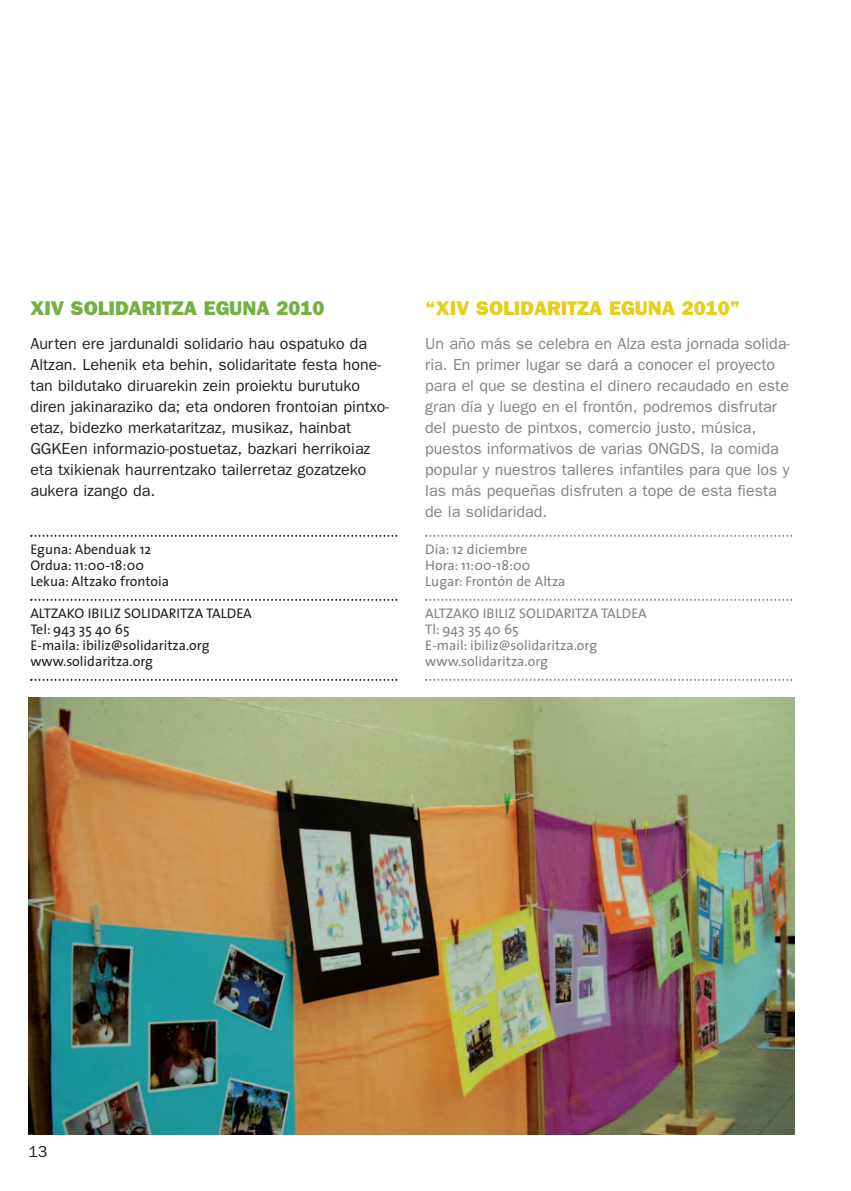
<style>
.page{position:relative;width:851px;height:1191px;background:#fff}
.page>*{position:absolute;margin:0;border:0;box-sizing:border-box;transform-origin:0 0}
.t1{font:800 20px "Franklin Gothic";color:#e4cf1c}
.t2{font:800 20px "Franklin Gothic";color:#75b042}
.t3{font:16px/21px "Franklin Gothic";color:#808285}
.t4{font:16px/21px "Franklin Gothic";color:#231f20}
.t5{font:14px/16px "The Sans";color:#231f20}
.t6{font:14px/16px "The Sans";color:#808285}
</style>
<div class="page">
<img style="left:28px;top:697px;width:766px;height:437px">
<svg style="left:30px;top:535px;width:367px;height:2px"></svg>
<svg style="left:30px;top:599px;width:367px;height:2px"></svg>
<svg style="left:30px;top:679px;width:367px;height:2px"></svg>
<svg style="left:425px;top:535px;width:367px;height:2px"></svg>
<svg style="left:425px;top:599px;width:367px;height:2px"></svg>
<svg style="left:425px;top:679px;width:367px;height:2px"></svg>
<p class="t2" style="left:30px;top:296px;width:295px">XIV SOLIDARITZA EGUNA 2010</p>
<p class="t1" style="left:425px;top:296px;width:316px">“XIV SOLIDARITZA EGUNA 2010”</p>
<p class="t4" style="left:30px;top:333px;width:360px">Aurten ere jardunaldi solidario hau ospatuko da Altzan. Lehenik eta behin, solidaritate festa hone&shy;tan bildutako diruarekin zein proiektu burutuko diren jakinaraziko da; eta ondoren frontoian pintxo&shy;etaz, bidezko merkataritzaz, musikaz, hainbat GGKEen informazio-postuetaz, bazkari herrikoiaz eta txikienak haurrentzako tailerretaz gozatzeko aukera izango da.</p>
<p class="t3" style="left:425px;top:333px;width:366px">Un año más se celebra en Alza esta jornada solida&shy;ria. En primer lugar se dará a conocer el proyecto para el que se destina el dinero recaudado en este gran día y luego en el frontón, podremos disfrutar del puesto de pintxos, comercio justo, música, puestos informativos de varias ONGDS, la comida popular y nuestros talleres infantiles para que los y las más pequeñas disfruten a tope de esta fiesta de la solidaridad.</p>
<p class="t6" style="left:425px;top:542px;width:142px">Día: 12 diciembre<br>Hora: 11:00-18:00<br>Lugar: Frontón de Altza</p>
<p class="t6" style="left:425px;top:606px;width:223px">ALTZAKO IBILIZ SOLIDARITZA TALDEA<br>Tl: 943 35 40 65<br>E-mail: ibiliz@solidaritza.org www.solidaritza.org</p>
<p class="t5" style="left:30px;top:542px;width:140px">Eguna: Abenduak 12<br>Ordua: 11:00-18:00<br>Lekua: Altzako frontoia</p>
<p class="t5" style="left:30px;top:606px;width:223px">ALTZAKO IBILIZ SOLIDARITZA TALDEA<br>Tel: 943 35 40 65<br>E-maila: ibiliz@solidaritza.org www.solidaritza.org</p>
<p class="t4" style="left:28px;top:1140px;width:21px">13</p>
</div>
